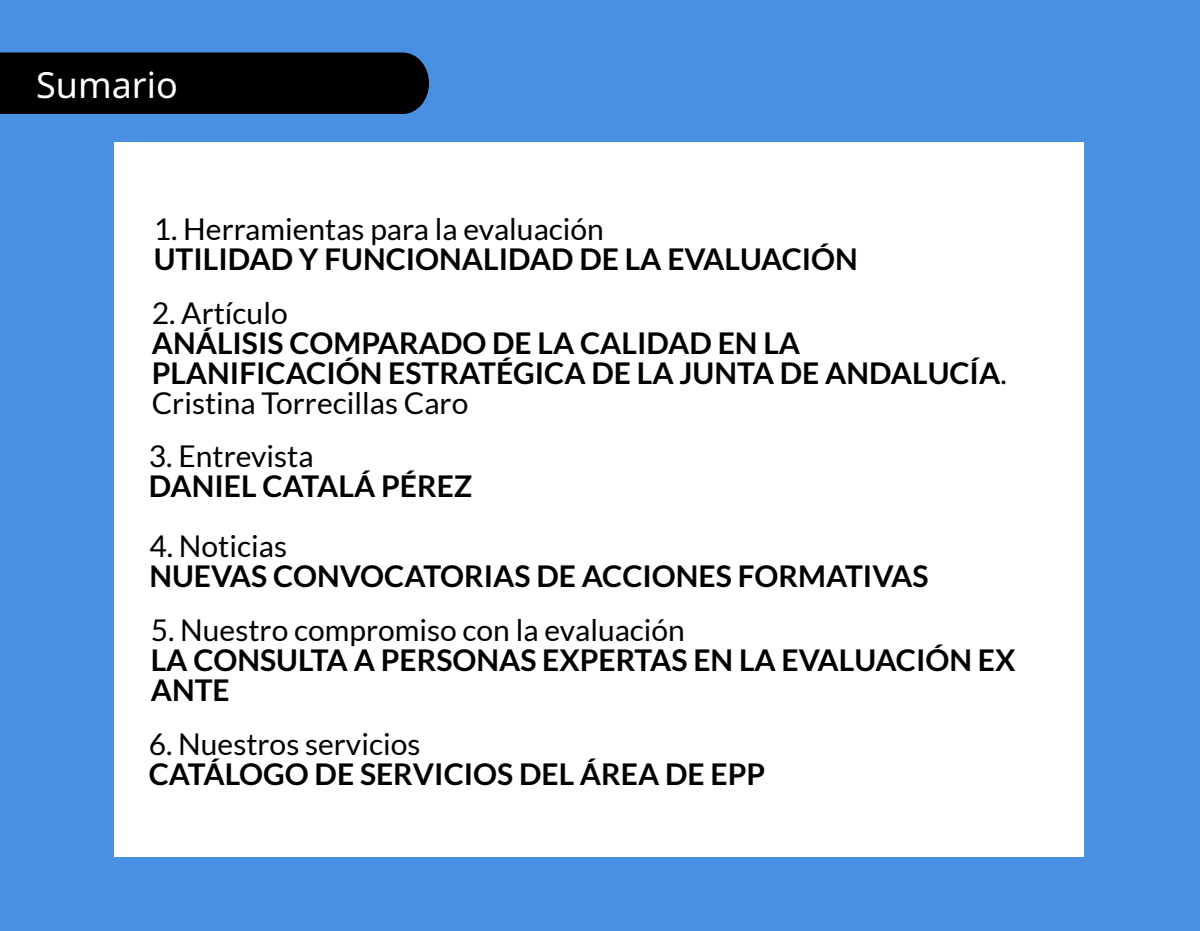
<style>
.page{position:relative;width:1200px;height:931px;background:#4a90e2}
.page>*{position:absolute;margin:0;border:0;box-sizing:border-box;transform-origin:0 0}
.t1{font:36px "Noto Sans";color:#fff}
.t2{font:700 30px/30px "Lato";color:#000}
.t3{font:30px "Lato";color:#000}
.s1{font-weight:400}
</style>
<div class="page">
<div style="left:114px;top:142px;width:969px;height:714px;background:#fff"></div>
<div style="left:0;top:52px;width:429px;height:62px;background:#000"></div>
<p class="t1" style="left:36px;top:59px;width:143px">Sumario</p>
<p class="t3" style="left:154px;top:210px;width:452px">1. Herramientas para la evaluación</p>
<p class="t2" style="left:154px;top:243px;width:706px">UTILIDAD Y FUNCIONALIDAD DE LA EVALUACIÓN</p>
<p class="t3" style="left:152px;top:294px;width:137px">2. Artículo</p>
<p class="t2" style="left:152px;top:327px;width:856px">ANÁLISIS COMPARADO DE LA CALIDAD EN LA<br>PLANIFICACIÓN ESTRATÉGICA DE LA JUNTA DE ANDALUCÍA<span class="s1">.<br>Cristina Torrecillas Caro</span></p>
<p class="t3" style="left:149px;top:437px;width:166px">3. Entrevista</p>
<p class="t2" style="left:149px;top:470px;width:325px">DANIEL CATALÁ PÉREZ</p>
<p class="t3" style="left:149px;top:527px;width:139px">4. Noticias</p>
<p class="t2" style="left:149px;top:560px;width:781px">NUEVAS CONVOCATORIAS DE ACCIONES FORMATIVAS</p>
<p class="t3" style="left:151px;top:611px;width:536px">5. Nuestro compromiso con la evaluación</p>
<p class="t2" style="left:151px;top:644px;width:866px">LA CONSULTA A PERSONAS EXPERTAS EN LA EVALUACIÓN EX<br>ANTE</p>
<p class="t3" style="left:149px;top:725px;width:273px">6. Nuestros servicios</p>
<p class="t2" style="left:149px;top:758px;width:618px">CATÁLOGO DE SERVICIOS DEL ÁREA DE EPP</p>
</div>
